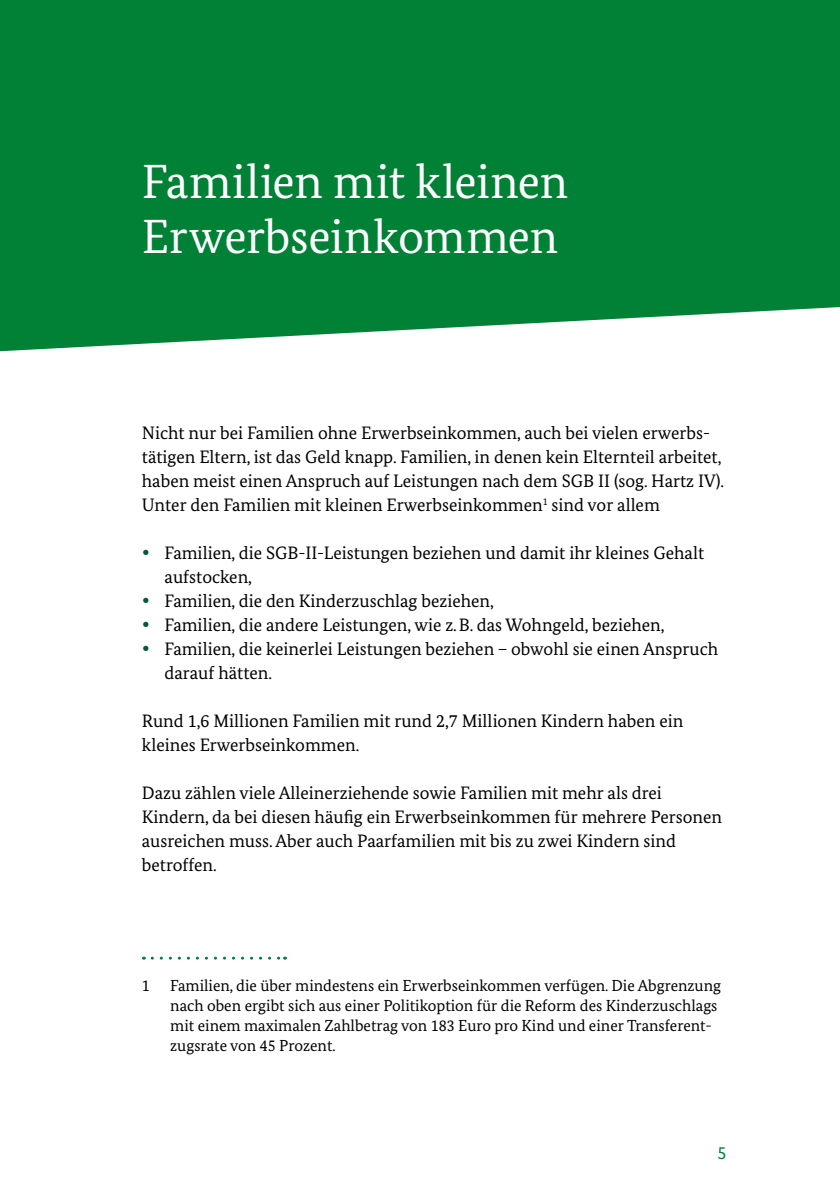
<style>
.page{position:relative;width:840px;height:1191px;background:#fff}
.page>*{position:absolute;margin:0;border:0;box-sizing:border-box;transform-origin:0 0}
.C_-_Inhalt-Headlines_C-01-H1-Headline_1_{font:48px/54px "Bundes Serif";letter-spacing:-.01em;color:#fff}
.D_-_Innenseiten_D-01-P-Fließtext_BundesS{font:18px/24px "Bundes Serif";color:#000}
.t1{font:18px "Bundes Sans";color:#008136}
.D_-_Innenseiten_D-04-P-Fußnote{font:16px/20px "Bundes Serif";color:#000}
.s1{color:#005840}
</style>
<div class="page">
<div style="left:0;top:0;width:839px;height:351px;background:#008136"></div>
<svg style="left:152px;top:956px;width:133px;height:3px"></svg>
<h1 class="C_-_Inhalt-Headlines_C-01-H1-Headline_1_" style="left:142px;top:154px;width:427px">Familien mit kleinen<br>Erwerbseinkommen</h1>
<p class="D_-_Innenseiten_D-01-P-Fließtext_BundesS" style="left:142px;top:420px;width:583px">Nicht nur bei Familien ohne Erwerbseinkommen, auch bei vielen erwerbs&shy;tätigen Eltern, ist das Geld knapp. Familien, in denen kein Elternteil arbeitet, haben meist einen Anspruch auf Leistungen nach dem SGB II (sog. Hartz IV).<br>Unter den Familien mit kleinen Erwerbseinkommen<sup>1</sup> sind vor allem</p>
<p class="D_-_Innenseiten_D-01-P-Fließtext_BundesS" style="left:164px;top:540px;width:540px;text-indent:-23px"><span class="s1">•</span> Familien, die SGB-II-Leistungen beziehen und damit ihr kleines Gehalt aufstocken,</p>
<p class="D_-_Innenseiten_D-01-P-Fließtext_BundesS" style="left:142px;top:588px;width:353px"><span class="s1">•</span> Familien, die den Kinderzuschlag beziehen,</p>
<p class="D_-_Innenseiten_D-01-P-Fließtext_BundesS" style="left:142px;top:612px;width:524px"><span class="s1">•</span> Familien, die andere Leistungen, wie z.B. das Wohngeld, beziehen,</p>
<p class="D_-_Innenseiten_D-01-P-Fließtext_BundesS" style="left:164px;top:636px;width:555px;text-indent:-23px"><span class="s1">•</span> Familien, die keinerlei Leistungen beziehen – obwohl sie einen Anspruch darauf hätten.</p>
<p class="D_-_Innenseiten_D-01-P-Fließtext_BundesS" style="left:142px;top:708px;width:542px">Rund 1,6 Millionen Familien mit rund 2,7 Millionen Kindern haben ein kleines Erwerbseinkommen.</p>
<p class="D_-_Innenseiten_D-01-P-Fließtext_BundesS" style="left:142px;top:780px;width:581px">Dazu zählen viele Alleinerziehende sowie Familien mit mehr als drei Kindern, da bei diesen häufig ein Erwerbseinkommen für mehrere Personen ausreichen muss. Aber auch Paarfamilien mit bis zu zwei Kindern sind betroffen.</p>
<p class="D_-_Innenseiten_D-04-P-Fußnote" style="left:142px;top:975px;width:9px">1</p>
<p class="D_-_Innenseiten_D-04-P-Fußnote" style="left:170px;top:975px;width:552px">Familien, die über mindestens ein Erwerbseinkommen verfügen. Die Abgrenzung nach oben ergibt sich aus einer Politikoption für die Reform des Kinderzuschlags mit einem maximalen Zahlbetrag von 183 Euro pro Kind und einer Transferent&shy;zugsrate von 45 Prozent.</p>
<p class="t1" style="left:717px;top:1141px;width:10px">5</p>
</div>
